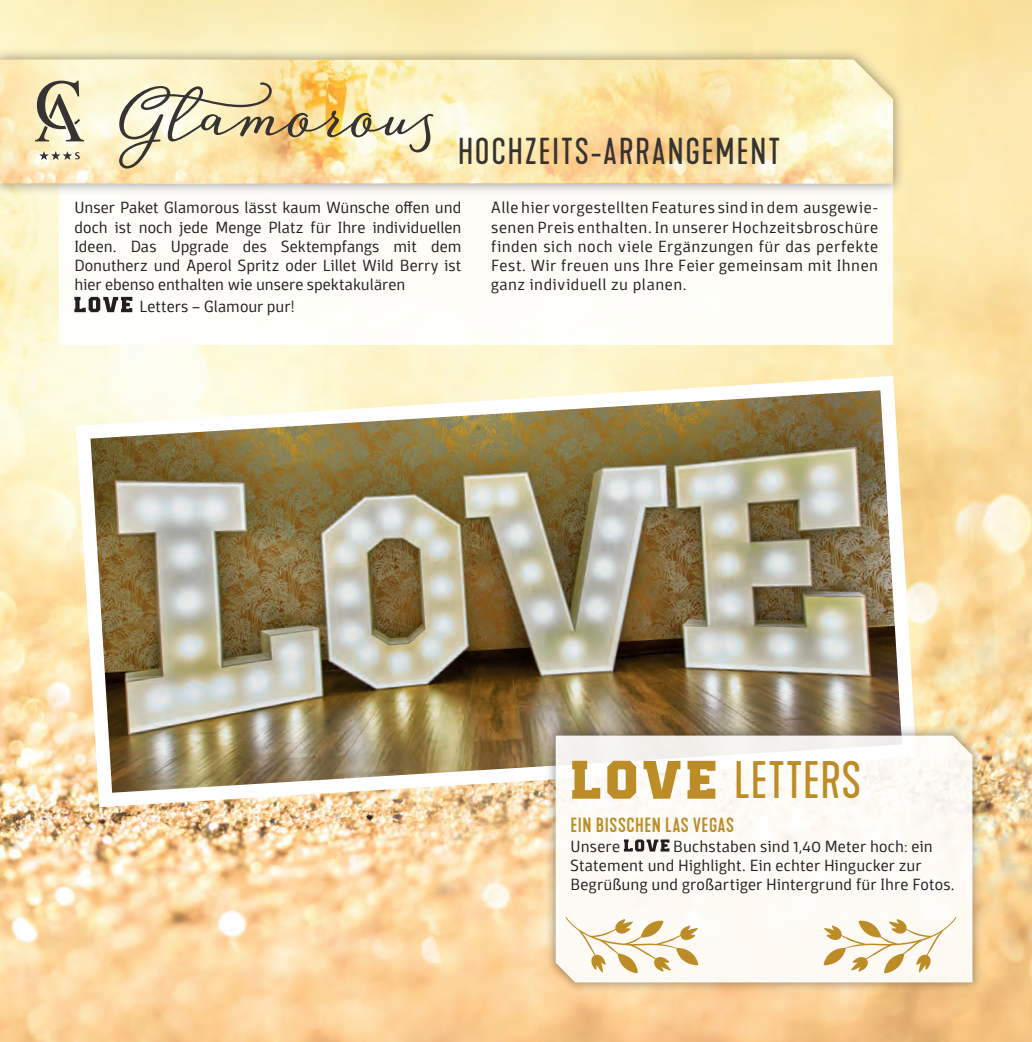
<style>
.page{position:relative;width:1032px;height:1042px;background:#fff}
.page>*{position:absolute;margin:0;border:0;box-sizing:border-box;transform-origin:0 0}
.t1{font:700 52.5px "Guess Pro";color:#363334}
.t2{font:49.18px "Kapra Neue";letter-spacing:.015em;color:#bc8d26}
.t3{font:35px "Kapra Neue";letter-spacing:.045em;color:#363334}
.t4{font:500 19.25px "Kapra Neue";letter-spacing:.03em;color:#bc8d26}
.t5{font:300 16.62px/19.2px "Domotika";letter-spacing:.01em;color:#231f20;text-align:justify}
</style>
<div class="page">
<img style="left:0;top:0;width:1032px;height:1042px">
<div style="left:60px;top:122px;width:833px;height:223px;background:#fff"></div>
<svg style="left:74px;top:297px;width:58px;height:15px"></svg>
<div style="left:0;top:48px;width:905px;height:147px;background:#231f20;opacity:.4"></div>
<img style="left:0;top:60px;width:893px;height:124px">
<svg style="left:35px;top:81px;width:49px;height:79px;background:#c3bca2"></svg>
<svg style="left:76px;top:376px;width:840px;height:431px"></svg>
<img style="left:90px;top:390px;width:812px;height:403px">
<div style="left:545px;top:724px;width:438px;height:269px;background:#231f20;opacity:.4"></div>
<svg style="left:556px;top:735px;width:416px;height:247px;fill:#fefbf5"></svg>
<svg style="left:624px;top:839px;width:45px;height:12px"></svg>
<svg style="left:565px;top:915px;width:133px;height:58px"></svg>
<svg style="left:823px;top:915px;width:134px;height:58px"></svg>
<svg style="left:572px;top:761px;width:143px;height:38px"></svg>
<h1 class="t1" style="left:110px;top:80px;width:337px">Glamorous</h1>
<h3 class="t3" style="left:458px;top:130px;width:324px">HOCHZEITS-ARRANGEMENT</h3>
<p class="t5" style="left:74px;top:198px;width:388px">Unser Paket Glamorous lässt kaum Wünsche offen und doch ist noch jede Menge Platz für Ihre individuellen Ideen. Das Upgrade des Sektempfangs mit dem Donutherz und Aperol Spritz oder Lillet Wild Berry ist hier ebenso enthalten wie unsere spektakulären</p>
<p class="t5" style="left:139px;top:297px;width:157px">Letters – Glamour pur!</p>
<p class="t5" style="left:491px;top:198px;width:388px">Alle hier vorgestellten Features sind in dem ausgewie&shy;senen Preis enthalten. In unserer Hochzeitsbroschüre finden sich noch viele Ergänzungen für das perfekte Fest. Wir freuen uns Ihre Feier gemeinsam mit Ihnen ganz individuell zu planen.</p>
<h2 class="t2" style="left:734px;top:751px;width:129px">LETTERS</h2>
<p class="t4" style="left:570px;top:813px;width:165px">EIN BISSCHEN LAS VEGAS</p>
<p class="t5" style="left:570px;top:836px;width:51px">Unsere</p>
<p class="t5" style="left:570px;top:836px;width:386px;text-align:left;text-indent:103px">Buchstaben sind 1,40 Meter hoch: ein<br>Statement und Highlight. Ein echter Hingucker zur<br>Begrüßung und großartiger Hintergrund für Ihre Fotos.</p>
</div>
